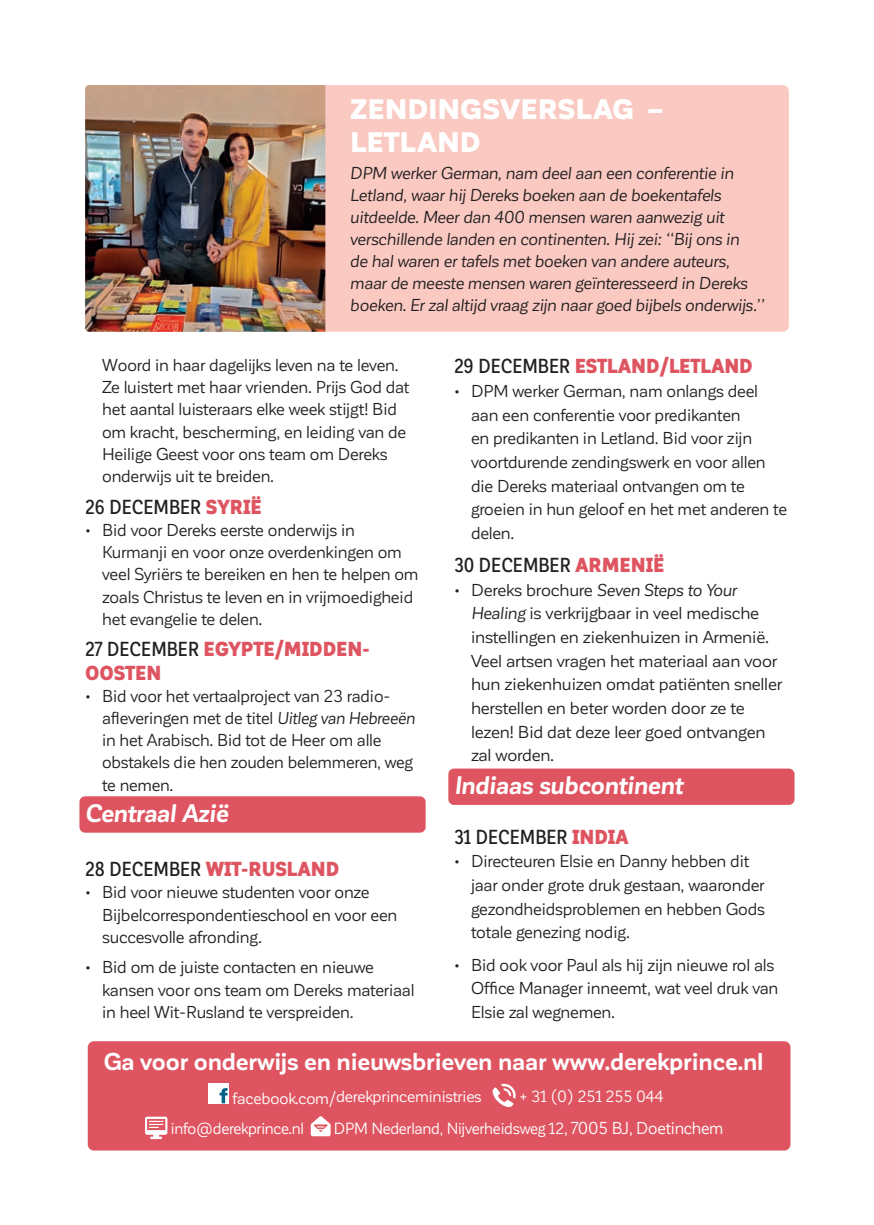
<style>
.page{position:relative;width:874px;height:1225px;background:#fff}
.page>*{position:absolute;margin:0;border:0;box-sizing:border-box;transform-origin:0 0}
.t1{font:900 27.8px/32.6px "Corporative Sans";color:#fff}
.t2{font:italic 700 25px "Corporative Sans";letter-spacing:-.01em;color:#fff}
.t3{font:700 24px "Corporative Sans";letter-spacing:-.01em;color:#fff}
.t4{font:900 20px/23.2px "Corporative Sans Alt Cnd";letter-spacing:-.005em;color:#de5561}
.t5{font:500 20px "Corporative Sans Alt Cnd";letter-spacing:.005em;color:#231f20}
.t6{font:17px/23.6px "Corporative Sans";letter-spacing:-.01em;color:#231f20}
.t7{font:italic 17px/22px "Corporative Sans";letter-spacing:-.01em;color:#231f20}
.t8{font:16px "Corporative Sans";letter-spacing:-.015em;color:#fff}
.s1{font-weight:900;color:#de5561}
.s2{font-weight:500;color:#231f20}
.s3{font-style:italic}
.s4{font-size:17px}
</style>
<div class="page">
<div style="left:88px;top:1041px;width:702px;height:109px;background:#de5561;border-radius:6px"></div>
<div style="left:79px;top:796px;width:346px;height:36px;background:#de5561;border-radius:6px"></div>
<div style="left:448px;top:768px;width:346px;height:37px;background:#de5561;border-radius:6px"></div>
<div style="left:85px;top:85px;width:703px;height:247px;background:#fac9c2;border-radius:6px"></div>
<img style="left:85px;top:85px;width:240px;height:247px">
<div style="left:208px;top:1083px;width:21px;height:21px;background:#fff"></div>
<svg style="left:219px;top:1088px;width:8px;height:15px"></svg>
<svg style="left:492px;top:1083px;width:23px;height:24px"></svg>
<svg style="left:145px;top:1116px;width:22px;height:23px"></svg>
<svg style="left:310px;top:1116px;width:20px;height:20px"></svg>
<h1 class="t1" style="left:350px;top:93px;width:315px">ZENDINGSVERSLAG –<br>LETLAND</h1>
<p class="t7" style="left:350px;top:163px;width:415px">DPM werker German, nam deel aan een conferentie in Letland, waar hij Dereks boeken aan de boekentafels uitdeelde. Meer dan 400 mensen waren aanwezig uit verschillende landen en continenten. Hij zei: ‘‘Bij ons in<br>de hal waren er tafels met boeken van andere auteurs, maar de meeste mensen waren geïnteresseerd in Dereks boeken. Er zal altijd vraag zijn naar goed bijbels onderwijs.’’</p>
<p class="t6" style="left:102px;top:354px;width:308px;line-height:22.2px">Woord in haar dagelijks leven na te leven.<br>Ze luistert met haar vrienden. Prijs God dat het aantal luisteraars elke week stijgt! Bid om kracht, bescherming, en leiding van de Heilige Geest voor ons team om Dereks onderwijs uit te breiden.</p>
<p class="t5" style="left:85px;top:496px;width:178px">26 DECEMBER <span class="s1">SYRIË</span></p>
<p class="t6" style="left:102px;top:519px;width:317px;line-height:22.2px;text-indent:-17px">• Bid voor Dereks eerste onderwijs in Kurmanji en voor onze overdenkingen om veel Syriërs te bereiken en hen te helpen om zoals Christus te leven en in vrijmoedigheid het evangelie te delen.</p>
<p class="t4" style="left:85px;top:638px;width:286px"><span class="s2">27 DECEMBER</span> EGYPTE/MIDDEN-<br>OOSTEN</p>
<p class="t6" style="left:102px;top:685px;width:314px;line-height:22.2px;text-indent:-17px">• Bid voor het vertaalproject van 23 radio&shy;afleveringen met de titel <span class="s3">Uitleg van Hebreeën </span>in het Arabisch. Bid tot de Heer om alle obstakels die hen zouden belemmeren, weg te nemen.</p>
<h2 class="t2" style="left:85px;top:800px;width:145px">Centraal Azië</h2>
<p class="t4" style="left:85px;top:858px;width:255px"><span class="s2">28 DECEMBER</span> WIT-RUSLAND</p>
<p class="t6" style="left:102px;top:881px;width:296px;line-height:22.2px;text-indent:-17px">• Bid voor nieuwe studenten voor onze<br>Bijbelcorrespondentieschool en voor een succesvolle afronding.</p>
<p class="t6" style="left:102px;top:956px;width:314px;line-height:22.2px;text-indent:-17px">• Bid om de juiste contacten en nieuwe kansen voor ons team om Dereks materiaal in heel Wit-Rusland te verspreiden.</p>
<p class="t4" style="left:454px;top:355px;width:300px"><span class="s2">29 DECEMBER</span> ESTLAND/LETLAND</p>
<p class="t6" style="left:471px;top:379px;width:317px;text-indent:-17px">• DPM werker German, nam onlangs deel aan een conferentie voor predikanten<br>en predikanten in Letland. Bid voor zijn voortdurende zendingswerk en voor allen die Dereks materiaal ontvangen om te groeien in hun geloof en het met anderen te delen.</p>
<p class="t5" style="left:454px;top:554px;width:211px">30 DECEMBER <span class="s1">ARMENIË</span></p>
<p class="t6" style="left:471px;top:578px;width:313px;text-indent:-17px">• Dereks brochure <span class="s3">Seven Steps to Your Healing</span> is verkrijgbaar in veel medische instellingen en ziekenhuizen in Armenië.<br>Veel artsen vragen het materiaal aan voor hun ziekenhuizen omdat patiënten sneller herstellen en beter worden door ze te lezen! Bid dat deze leer goed ontvangen zal worden.</p>
<h2 class="t2" style="left:454px;top:772px;width:230px">Indiaas subcontinent</h2>
<p class="t5" style="left:454px;top:826px;width:176px">31 DECEMBER <span class="s1">INDIA</span></p>
<p class="t6" style="left:471px;top:850px;width:295px;text-indent:-17px">• Directeuren Elsie en Danny hebben dit jaar onder grote druk gestaan, waaronder gezondheidsproblemen en hebben Gods totale genezing nodig.</p>
<p class="t6" style="left:471px;top:953px;width:308px;text-indent:-17px">• Bid ook voor Paul als hij zijn nieuwe rol als<br>Office Manager inneemt, wat veel druk van<br>Elsie zal wegnemen.</p>
<h3 class="t3" style="left:104px;top:1048px;width:661px">Ga voor onderwijs en nieuwsbrieven naar www.derekprince.nl</h3>
<p class="t8" style="left:232px;top:1088px;width:250px">facebook.com/derekprinceministries</p>
<p class="t8" style="left:519px;top:1088px;width:146px">+ 31 (0) 251 255 044</p>
<p class="t8" style="left:171px;top:1120px;width:135px">info@derekprince.nl</p>
<p class="t8" style="left:334px;top:1120px;width:391px">DPM Nederland, Nijverheidsweg 12<span class="s4">, 7005 BJ, Doetinchem</span></p>
</div>
